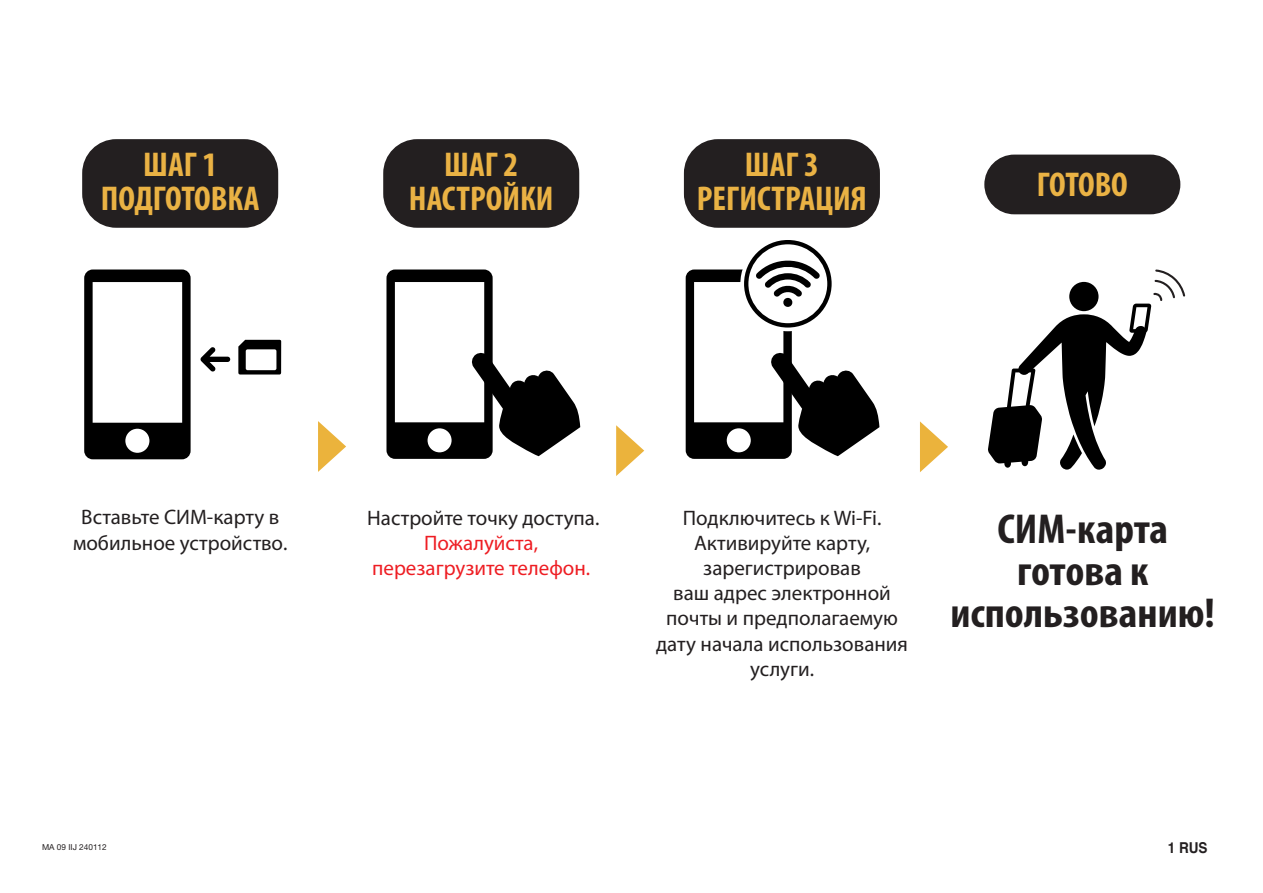
<style>
.page{position:relative;width:1263px;height:893px;background:#fff}
.page>*{position:absolute;margin:0;border:0;box-sizing:border-box;transform-origin:0 0}
.t1{font:700 condensed 42px/42px "Myriad Pro";color:#231f20;text-align:center;scale:1.05 1}
.t2{font:700 condensed 34.5px "Myriad Pro";color:#eab244}
.t3{font:21px/25.2px "Myriad Pro";color:#231f20;text-align:center}
.t4{font:21px "Myriad Pro";color:#ee1d23}
.t5{font:700 15px "Helvetica";color:#231f20;scale:.9 1}
.t6{font:8.25px "Helvetica Neue LT Std";color:#231f20}
.s1{color:#ee1d23}
</style>
<div class="page">
<svg style="left:988px;top:269px;width:198px;height:201px"></svg>
<svg style="left:386px;top:269px;width:194px;height:190px"></svg>
<svg style="left:238px;top:340px;width:43px;height:35px"></svg>
<svg style="left:84px;top:269px;width:107px;height:190px"></svg>
<svg style="left:200px;top:347px;width:30px;height:25px"></svg>
<svg style="left:318px;top:421px;width:28px;height:51px"></svg>
<svg style="left:616px;top:425px;width:28px;height:51px"></svg>
<svg style="left:920px;top:421px;width:28px;height:51px"></svg>
<div style="left:82px;top:139px;width:196px;height:89px;background:#231f20;border-radius:34px"></div>
<div style="left:383px;top:139px;width:196px;height:89px;background:#231f20;border-radius:34px"></div>
<div style="left:684px;top:139px;width:196px;height:89px;background:#231f20;border-radius:34px"></div>
<div style="left:984px;top:155px;width:196px;height:59px;background:#231f20;border-radius:30px"></div>
<svg style="left:686px;top:240px;width:193px;height:219px"></svg>
<p class="t2" style="left:143px;top:143px;width:75px">ШАГ 1</p>
<p class="t2" style="left:101px;top:177px;width:160px">ПОДГОТОВКА</p>
<p class="t2" style="left:444px;top:143px;width:75px">ШАГ 2</p>
<p class="t2" style="left:409px;top:177px;width:146px">НАСТРОЙКИ</p>
<p class="t2" style="left:745px;top:143px;width:75px">ШАГ 3</p>
<p class="t2" style="left:697px;top:177px;width:172px">РЕГИСТРАЦИЯ</p>
<p class="t2" style="left:1037px;top:163px;width:92px">ГОТОВО</p>
<p class="t3" style="left:73px;top:504px;width:216px">Вставьте СИМ-карту в мобильное устройство.</p>
<p class="t3" style="left:367px;top:505px;width:234px">Настройте точку доступа.<br><span class="s1">Пожалуйста,</span></p>
<p class="t4" style="left:372px;top:555px;width:219px">перезагрузите телефон.</p>
<p class="t3" style="left:683px;top:505px;width:200px">Подключитесь к Wi-Fi.</p>
<p class="t3" style="left:694px;top:530px;width:178px">Активируйте карту,</p>
<p class="t3" style="left:703px;top:555px;width:159px">зарегистрировав</p>
<p class="t3" style="left:666px;top:580px;width:233px">ваш адрес электронной почты и предполагаемую</p>
<p class="t3" style="left:656px;top:631px;width:253px">дату начала использования</p>
<p class="t3" style="left:750px;top:656px;width:65px">услуги.</p>
<p class="t1" style="left:997px;top:507px;width:164px">СИМ-карта</p>
<p class="t1" style="left:950px;top:549px;width:253px">готова к использованию!</p>
<p class="t6" style="left:42px;top:842px;width:66px">MA 09 IIJ 240112</p>
<p class="t5" style="left:1168px;top:838px;width:46px">1 RUS</p>
</div>
